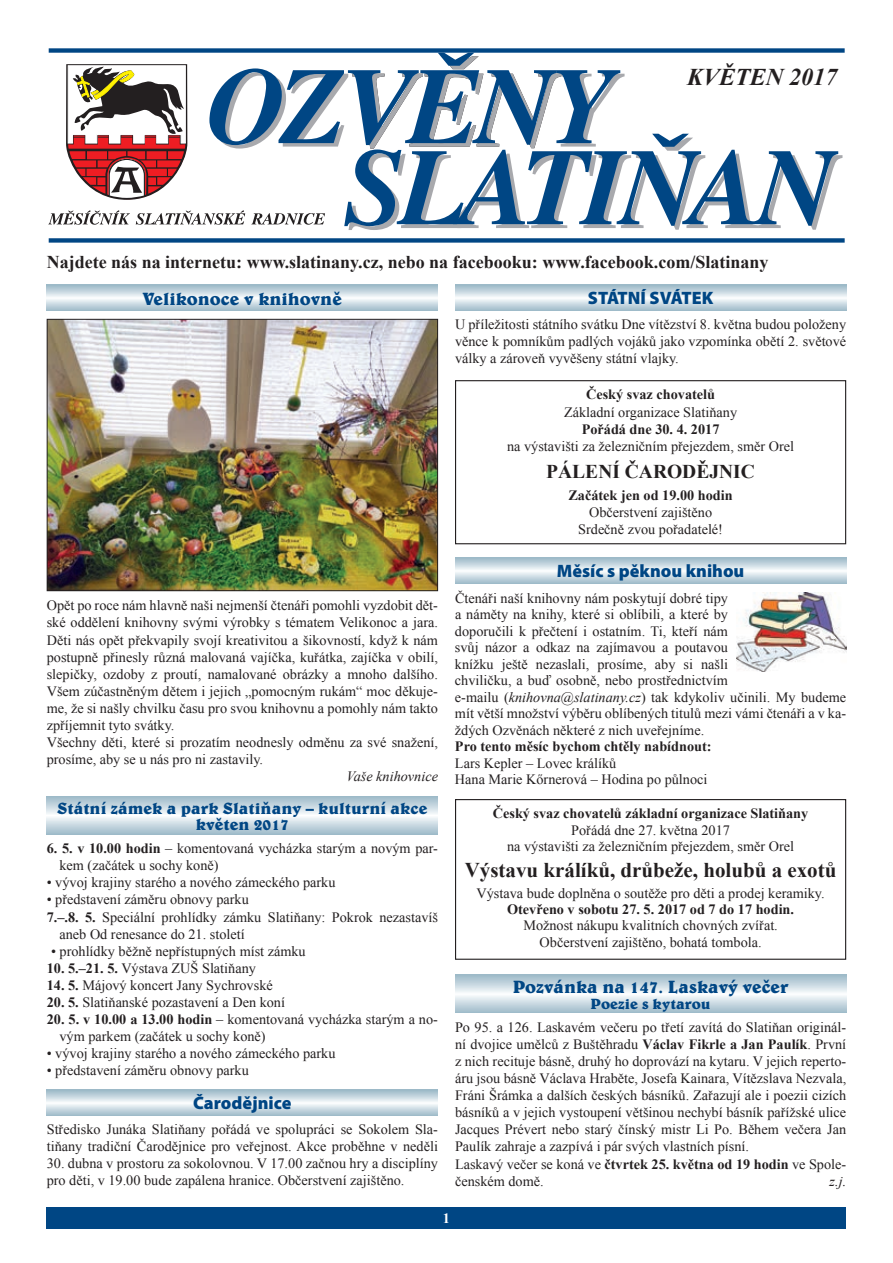
<style>
.page{position:relative;width:893px;height:1263px;background:#fff}
.page>*{position:absolute;margin:0;border:0;box-sizing:border-box;transform-origin:0 0}
.t1{font:italic 700 24px "Times New Roman";color:#231f20}
.t2{font:700 21px "Times New Roman";color:#231f20}
.t3{font:700 19.5px "Times New Roman";color:#231f20}
.t4{font:700 18px "Times New Roman";color:#231f20}
.t5{font:700 18px "Belwe AT";color:#004684}
.t6{font:900 18px "Myriad Pro";color:#004684}
.t7{font:700 16.5px/16.5px "Belwe AT";color:#004684;text-align:center}
.t8{font:700 15px "Belwe AT";color:#004684}
.t9{font:14.25px/17.1px "Times New Roman";color:#231f20}
.t10{font:700 14.25px "Times New Roman";color:#231f20}
.t11{font:italic 14.25px "Times New Roman";color:#231f20}
.t12{font:700 14.25px "Times New Roman";color:#fff}
.s1{font-weight:700}
.s2{font-style:italic}
</style>
<div class="page">
<div style="left:47px;top:1208px;width:799px;height:21px;background:#004684"></div>
<div style="left:49px;top:48px;width:796px;height:5px;background:#004684"></div>
<div style="left:49px;top:238px;width:796px;height:5px;background:#004684"></div>
<svg style="left:48px;top:53px;width:794px;height:177px"></svg>
<div style="left:455px;top:380px;width:391px;height:164px;border:1px solid #231f20"></div>
<svg style="left:47px;top:796px;width:391px;height:38px;background:#cadae2"></svg>
<img style="left:49px;top:321px;width:387px;height:268px">
<div style="left:47px;top:319px;width:391px;height:272px;border:1px solid #231f20"></div>
<svg style="left:47px;top:285px;width:391px;height:25px"></svg>
<svg style="left:455px;top:285px;width:391px;height:25px"></svg>
<svg style="left:455px;top:975px;width:391px;height:38px;background:#cadae2"></svg>
<svg style="left:47px;top:1090px;width:391px;height:25px"></svg>
<svg style="left:455px;top:558px;width:391px;height:25px"></svg>
<img style="left:736px;top:593px;width:110px;height:78px">
<div style="left:455px;top:799px;width:391px;height:161px;border:1px solid #231f20"></div>
<h1 class="t1" style="left:687px;top:60px;width:152px">KVĚTEN 2017</h1>
<p class="t4" style="left:47px;top:249px;width:723px">Najdete nás na internetu: www.slatinany.cz, nebo na facebooku: www.facebook.com/Slatinany</p>
<p class="t5" style="left:143px;top:287px;width:201px">Velikonoce v knihovně</p>
<p class="t9" style="left:47px;top:597px;width:393px">Opět po roce nám hlavně naši nejmenší čtenáři pomohli vyzdobit dět&shy;ské oddělení knihovny svými výrobky s tématem Velikonoc a jara.<br>Děti nás opět překvapily svojí kreativitou a šikovností, když k nám postupně přinesly různá malovaná vajíčka, kuřátka, zajíčka v obilí, slepičky, ozdoby z proutí, namalované obrázky a mnoho dalšího.<br>Všem zúčastněným dětem i jejich „pomocným rukám“ moc děkuje&shy;me, že si našly chvilku času pro svou knihovnu a pomohly nám takto zpříjemnit tyto svátky.<br>Všechny děti, které si prozatím neodnesly odměnu za své snažení, prosíme, aby se u nás pro ni zastavily.</p>
<p class="t11" style="left:347px;top:767px;width:93px">Vaše knihovnice</p>
<p class="t7" style="left:57px;top:799px;width:372px">Státní zámek a park Slatiňany – kulturní akce květen 2017</p>
<p class="t9" style="left:60px;top:840px;width:380px;text-indent:-13px"><span class="s1">6. 5. v 10.00 hodin</span> – komentovaná vycházka starým a novým par&shy;kem (začátek u sochy koně)</p>
<p class="t9" style="left:47px;top:874px;width:290px">• vývoj krajiny starého a nového zámeckého parku</p>
<p class="t9" style="left:47px;top:891px;width:204px">• představení záměru obnovy parku</p>
<p class="t9" style="left:47px;top:908px;width:393px"><span class="s1">7.–.8. 5.</span> Speciální prohlídky zámku Slatiňany: Pokrok nezastavíš</p>
<p class="t9" style="left:60px;top:925px;width:187px">aneb Od renesance do 21. století</p>
<p class="t9" style="left:51px;top:942px;width:256px">• prohlídky běžně nepřístupných míst zámku</p>
<p class="t9" style="left:47px;top:959px;width:211px"><span class="s1">10. 5.–21. 5.</span> Výstava ZUŠ Slatiňany</p>
<p class="t9" style="left:47px;top:976px;width:227px"><span class="s1">14. 5.</span> Májový koncert Jany Sychrovské</p>
<p class="t9" style="left:47px;top:993px;width:240px"><span class="s1">20. 5.</span> Slatiňanské pozastavení a Den koní</p>
<p class="t9" style="left:60px;top:1011px;width:380px;text-indent:-13px"><span class="s1">20. 5. v 10.00 a 13.00 hodin</span> – komentovaná vycházka starým a no&shy;vým parkem (začátek u sochy koně)</p>
<p class="t9" style="left:47px;top:1045px;width:290px">• vývoj krajiny starého a nového zámeckého parku</p>
<p class="t9" style="left:47px;top:1062px;width:204px">• představení záměru obnovy parku</p>
<p class="t6" style="left:193px;top:1091px;width:100px">Čarodějnice</p>
<p class="t9" style="left:47px;top:1120px;width:393px">Středisko Junáka Slatiňany pořádá ve spolupráci se Sokolem Sla&shy;tiňany tradiční Čarodějnice pro veřejnost. Akce proběhne v neděli</p>
<p class="t9" style="left:47px;top:1155px;width:393px">30. dubna v prostoru za sokolovnou. V 17.00 začnou hry a disciplíny pro děti, v 19.00 bude zapálena hranice. Občerstvení zajištěno.</p>
<p class="t6" style="left:588px;top:286px;width:127px">STÁTNÍ SVÁTEK</p>
<p class="t9" style="left:455px;top:315px;width:393px;text-align:justify">U příležitosti státního svátku Dne vítězství 8. května budou položeny věnce k pomníkům padlých vojáků jako vzpomínka obětí 2. světové války a zároveň vyvěšeny státní vlajky.</p>
<p class="t10" style="left:586px;top:385px;width:131px">Český svaz chovatelů</p>
<p class="t9" style="left:564px;top:403px;width:175px">Základní organizace Slatiňany</p>
<p class="t10" style="left:582px;top:419px;width:139px">Pořádá dne 30. 4. 2017</p>
<p class="t9" style="left:507px;top:437px;width:288px">na výstavišti za železničním přejezdem, směr Orel</p>
<h3 class="t3" style="left:546px;top:458px;width:210px">PÁLENÍ ČARODĚJNIC</h3>
<p class="t10" style="left:568px;top:485px;width:166px">Začátek jen od 19.00 hodin</p>
<p class="t9" style="left:578px;top:503px;width:146px;text-align:center">Občerstvení zajištěno<br>Srdečně zvou pořadatelé!</p>
<p class="t6" style="left:557px;top:559px;width:189px">Měsíc s pěknou knihou</p>
<p class="t9" style="left:455px;top:589px;width:393px;line-height:16.5px">Čtenáři naší knihovny nám poskytují dobré tipy<br>a náměty na knihy, které si oblíbili, a které by<br>doporučili k přečtení i ostatním. Ti, kteří nám<br>svůj názor a odkaz na zajímavou a poutavou<br>knížku ještě nezaslali, prosíme, aby si našli<br>chviličku, a buď osobně, nebo prostřednictvím<br>e-mailu (<span class="s2">knihovna@slatinany.cz</span>) tak kdykoliv učinili. My budeme mít větší množství výběru oblíbených titulů mezi vámi čtenáři a v ka&shy;ždých Ozvěnách některé z nich uveřejníme.</p>
<p class="t10" style="left:455px;top:736px;width:258px">Pro tento měsíc bychom chtěly nabídnout:</p>
<p class="t9" style="left:455px;top:754px;width:254px;line-height:16.5px">Lars Kepler – Lovec králíků<br>Hana Marie Kőrnerová – Hodina po půlnoci</p>
<p class="t10" style="left:493px;top:804px;width:317px">Český svaz chovatelů základní organizace Slatiňany</p>
<p class="t9" style="left:507px;top:821px;width:288px;line-height:16.2px;text-align:center">Pořádá dne 27. května 2017<br>na výstavišti za železničním přejezdem, směr Orel</p>
<h2 class="t2" style="left:465px;top:856px;width:373px">Výstavu králíků, drůbeže, holubů a exotů</h2>
<p class="t9" style="left:477px;top:884px;width:350px">Výstava bude doplněna o soutěže pro děti a prodej keramiky.</p>
<p class="t10" style="left:507px;top:899px;width:289px">Otevřeno v sobotu 27. 5. 2017 od 7 do 17 hodin.</p>
<p class="t9" style="left:523px;top:917px;width:256px;line-height:16.2px;text-align:center">Možnost nákupu kvalitních chovných zvířat.<br>Občerstvení zajištěno, bohatá tombola.</p>
<p class="t5" style="left:513px;top:975px;width:277px">Pozvánka na 147. Laskavý večer</p>
<p class="t8" style="left:591px;top:995px;width:122px">Poezie s kytarou</p>
<p class="t9" style="left:455px;top:1018px;width:393px">Po 95. a 126. Laskavém večeru po třetí zavítá do Slatiňan originál&shy;ní dvojice umělců z Buštěhradu <span class="s1">Václav Fikrle a Jan Paulík</span>. První z nich recituje básně, druhý ho doprovází na kytaru. V jejich reperto&shy;áru jsou básně Václava Hraběte, Josefa Kainara, Vítězslava Nezvala, Fráni Šrámka a dalších českých básníků. Zařazují ale i poezii cizích básníků a v jejich vystoupení většinou nechybí básník pařížské ulice Jacques Prévert nebo starý čínský mistr Li Po. Během večera Jan Paulík zahraje a zazpívá i pár svých vlastních písní.<br>Laskavý večer se koná ve <span class="s1">čtvrtek 25. května od 19 hodin</span> ve Spole&shy;čenském domě.</p>
<p class="t11" style="left:830px;top:1171px;width:18px">z.j.</p>
<p class="t12" style="left:443px;top:1208px;width:9px">1</p>
</div>
